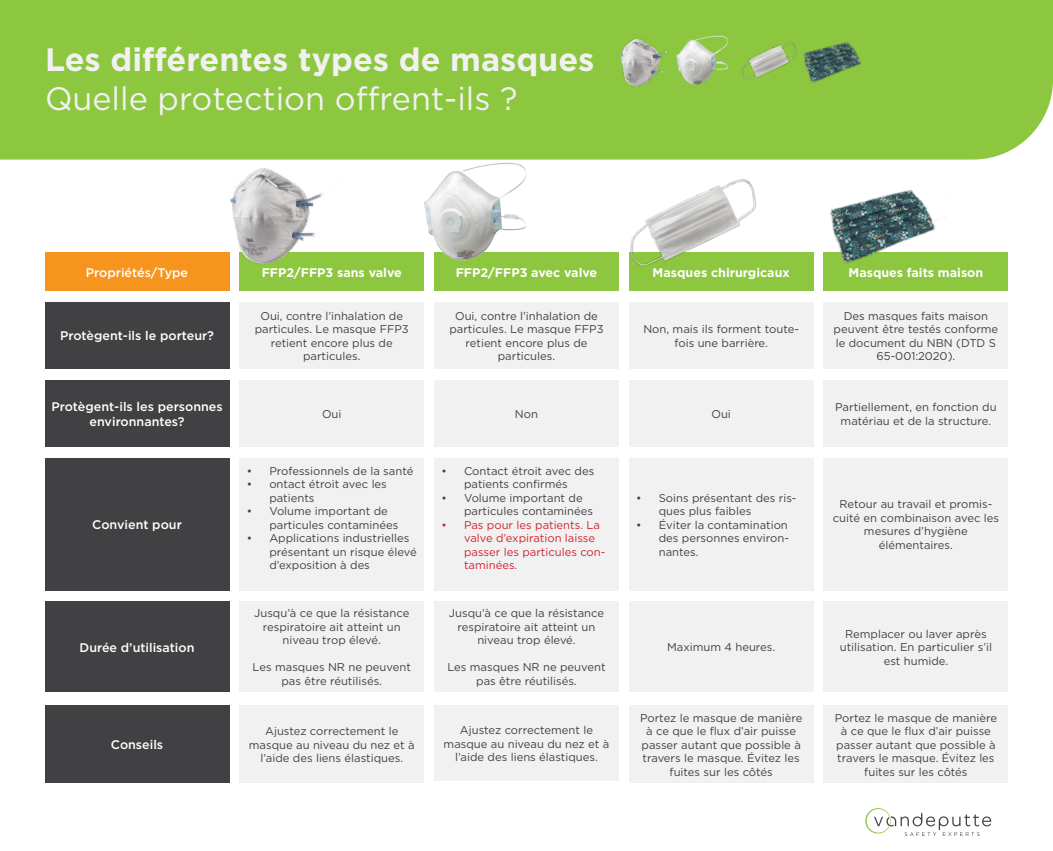
<style>
.page{position:relative;width:1053px;height:851px;background:#fff}
.page>*{position:absolute;margin:0;border:0;box-sizing:border-box;transform-origin:0 0}
.t1{font:700 32.38px "Gotham";color:#f1f1f2}
.t2{font:32.38px "Gotham";color:#f1f1f2}
.t3{font:500 12.5px/15px "Gotham";color:#fff;text-align:center}
.t4{font:700 12.5px "Gotham";color:#fff}
.t5{font:11.25px/13.5px "Gotham";color:#414042;text-align:center}
.t6{font:11.25px/13.5px "Gotham";color:#d2232a}
</style>
<div class="page">
<div style="left:0;top:0;width:1052px;height:159px;background:#8dc63f"></div>
<div style="left:240px;top:252px;width:184px;height:39px;background:#8dc63f"></div>
<div style="left:45px;top:302px;width:184px;height:67px;background:#414042"></div>
<div style="left:45px;top:252px;width:184px;height:39px;background:#f7941e"></div>
<div style="left:45px;top:380px;width:184px;height:66px;background:#414042"></div>
<div style="left:45px;top:458px;width:184px;height:132px;background:#414042"></div>
<div style="left:45px;top:601px;width:184px;height:91px;background:#414042"></div>
<div style="left:45px;top:705px;width:184px;height:77px;background:#414042"></div>
<div style="left:240px;top:302px;width:184px;height:67px;background:#f1f1f2"></div>
<div style="left:240px;top:380px;width:184px;height:66px;background:#f1f1f2"></div>
<div style="left:240px;top:458px;width:184px;height:132px;background:#f1f1f2"></div>
<div style="left:240px;top:601px;width:184px;height:91px;background:#f1f1f2"></div>
<div style="left:240px;top:705px;width:184px;height:77px;background:#f1f1f2"></div>
<div style="left:434px;top:601px;width:184px;height:91px;background:#f1f1f2"></div>
<div style="left:434px;top:705px;width:184px;height:75px;background:#f1f1f2"></div>
<div style="left:629px;top:601px;width:184px;height:91px;background:#f1f1f2"></div>
<div style="left:629px;top:705px;width:184px;height:77px;background:#f1f1f2"></div>
<div style="left:823px;top:705px;width:184px;height:77px;background:#f1f1f2"></div>
<div style="left:823px;top:601px;width:184px;height:91px;background:#f1f1f2"></div>
<div style="left:434px;top:458px;width:184px;height:132px;background:#f1f1f2"></div>
<div style="left:629px;top:458px;width:184px;height:132px;background:#f1f1f2"></div>
<div style="left:434px;top:302px;width:184px;height:67px;background:#f1f1f2"></div>
<div style="left:434px;top:380px;width:184px;height:66px;background:#f1f1f2"></div>
<div style="left:629px;top:302px;width:184px;height:67px;background:#f1f1f2"></div>
<div style="left:629px;top:380px;width:184px;height:66px;background:#f1f1f2"></div>
<div style="left:823px;top:302px;width:184px;height:67px;background:#f1f1f2"></div>
<div style="left:823px;top:380px;width:184px;height:66px;background:#f1f1f2"></div>
<div style="left:823px;top:458px;width:184px;height:132px;background:#f1f1f2"></div>
<div style="left:434px;top:252px;width:184px;height:39px;background:#8dc63f"></div>
<div style="left:629px;top:252px;width:184px;height:39px;background:#8dc63f"></div>
<div style="left:823px;top:252px;width:184px;height:39px;background:#8dc63f"></div>
<svg style="left:865px;top:808px;width:126px;height:27px"></svg>
<img style="left:191px;top:157px;width:160px;height:115px">
<img style="left:600px;top:33px;width:80px;height:57px">
<img style="left:424px;top:162px;width:103px;height:99px">
<img style="left:676px;top:36px;width:52px;height:50px">
<img style="left:618px;top:179px;width:138px;height:101px">
<img style="left:736px;top:36px;width:59px;height:50px">
<img style="left:815px;top:155px;width:139px;height:109px">
<img style="left:795px;top:23px;width:76px;height:77px">
<h1 class="t1" style="left:45px;top:38px;width:551px">Les différentes types de masques</h1>
<h1 class="t2" style="left:45px;top:78px;width:474px">Quelle protection offrent-ils ?</h1>
<p class="t3" style="left:86px;top:265px;width:104px">Propriétés/Type</p>
<p class="t3" style="left:60px;top:328px;width:155px">Protègent-ils le porteur?</p>
<p class="t3" style="left:51px;top:398px;width:173px">Protègent-ils les personnes environnantes?</p>
<p class="t3" style="left:92px;top:517px;width:91px">Convient pour</p>
<p class="t3" style="left:80px;top:639px;width:116px">Durée d’utilisation</p>
<p class="t3" style="left:111px;top:736px;width:54px">Conseils</p>
<p class="t4" style="left:262px;top:264px;width:142px">FFP2/FFP3 sans valve</p>
<p class="t5" style="left:255px;top:308px;width:156px">Oui, contre l’inhalation de particules. Le masque FFP3 retient encore plus de particules.</p>
<p class="t5" style="left:322px;top:407px;width:21px">Oui</p>
<p class="t5" style="left:247px;top:463px;width:168px">• Professionnels de la santé</p>
<p class="t5" style="left:269px;top:477px;width:119px;text-align:left;text-indent:-22px">• ontact étroit avec les patients</p>
<p class="t5" style="left:269px;top:504px;width:131px;text-align:left;text-indent:-22px">• Volume important de particules contaminées</p>
<p class="t5" style="left:269px;top:531px;width:149px;text-align:left;text-indent:-22px">• Applications industrielles présentant un risque élevé d’exposition à des</p>
<p class="t5" style="left:254px;top:606px;width:157px">Jusqu’à ce que la résistance respiratoire ait atteint un niveau trop élevé.</p>
<p class="t5" style="left:252px;top:660px;width:160px">Les masques NR ne peuvent pas être réutilisés.</p>
<p class="t5" style="left:249px;top:724px;width:167px">Ajustez correctement le masque au niveau du nez et à l’aide des liens élastiques.</p>
<p class="t4" style="left:455px;top:264px;width:143px">FFP2/FFP3 avec valve</p>
<p class="t4" style="left:652px;top:264px;width:139px">Masques chirurgicaux</p>
<p class="t4" style="left:848px;top:264px;width:136px">Masques faits maison</p>
<p class="t5" style="left:449px;top:308px;width:156px">Oui, contre l’inhalation de particules. Le masque FFP3 retient encore plus de particules.</p>
<p class="t5" style="left:515px;top:407px;width:25px">Non</p>
<p class="t5" style="left:441px;top:463px;width:154px">• Contact étroit avec des patients confirmés</p>
<p class="t5" style="left:464px;top:490px;width:131px;text-align:left;text-indent:-22px">• Volume important de particules contaminées</p>
<p class="t6" style="left:464px;top:517px;width:143px;text-indent:-22px">• Pas pour les patients. La valve d’expiration laisse passer les particules con&shy;taminées.</p>
<p class="t5" style="left:449px;top:606px;width:157px">Jusqu’à ce que la résistance respiratoire ait atteint un niveau trop élevé.</p>
<p class="t5" style="left:447px;top:660px;width:160px">Les masques NR ne peuvent pas être réutilisés.</p>
<p class="t5" style="left:443px;top:723px;width:167px">Ajustez correctement le masque au niveau du nez et à l’aide des liens élastiques.</p>
<p class="t5" style="left:643px;top:322px;width:157px">Non, mais ils forment toute&shy;fois une barrière.</p>
<p class="t5" style="left:711px;top:407px;width:21px">Oui</p>
<p class="t5" style="left:658px;top:490px;width:139px;text-align:left;text-indent:-22px">• Soins présentant des ris&shy;ques plus faibles</p>
<p class="t5" style="left:658px;top:517px;width:132px;text-align:justify;text-indent:-22px">• Éviter la contamination des personnes environ&shy;nantes.</p>
<p class="t5" style="left:667px;top:640px;width:110px">Maximum 4 heures.</p>
<p class="t5" style="left:833px;top:308px;width:166px">Des masques faits maison peuvent être testés conforme le document du NBN (DTD S<br>65-001:2020).</p>
<p class="t5" style="left:835px;top:400px;width:163px">Partiellement, en fonction du matériau et de la structure.</p>
<p class="t5" style="left:832px;top:497px;width:168px">Retour au travail et promis&shy;cuité en combinaison avec les mesures d’hygiène élémentaires.</p>
<p class="t5" style="left:839px;top:626px;width:154px">Remplacer ou laver après utilisation. En particulier s’il est humide.</p>
<p class="t5" style="left:640px;top:710px;width:164px">Portez le masque de manière à ce que le flux d’air puisse passer autant que possible à travers le masque. Évitez les fuites sur les côtés</p>
<p class="t5" style="left:834px;top:710px;width:164px">Portez le masque de manière à ce que le flux d’air puisse passer autant que possible à travers le masque. Évitez les fuites sur les côtés</p>
</div>
